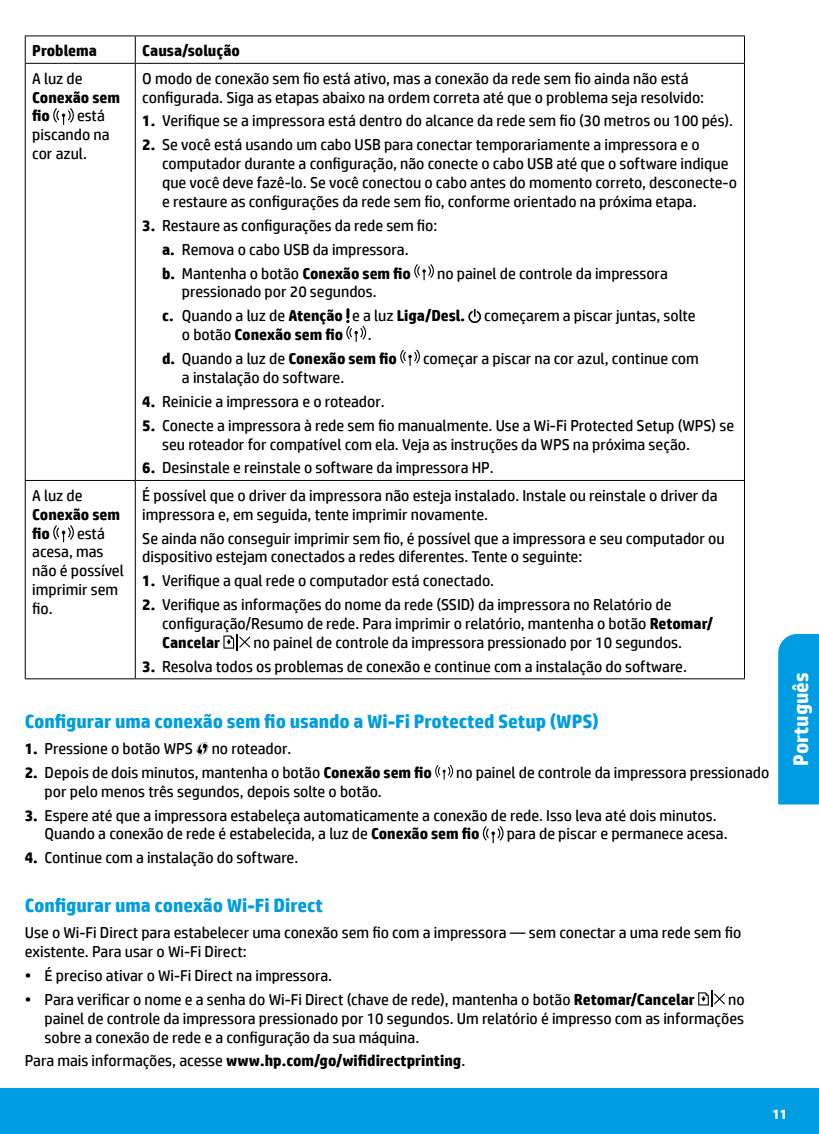
<style>
.page{position:relative;width:819px;height:1134px;background:#fff}
.page>*{position:absolute;margin:0;border:0;box-sizing:border-box;transform-origin:0 0}
.bleed_tab{font:700 21px "HP Simplified";color:#fff}
.subsection_title2{font:700 19.25px "HP Simplified";color:#009ce1}
.table_body1{font:15.75px/18.9px "HP Simplified";color:#000}
.body{font:15.75px/18.9px "HP Simplified";color:#000}
.body-2{font:700 15.75px/18.9px "HP Simplified";color:#000}
.table_body1-2{font:700 15.75px "HP Simplified";color:#000}
.t1{font:700 14px "HP Simplified";color:#fff}
.s1{font-weight:400}
.s2{font-weight:700}
</style>
<div class="page">
<hr style="left:25px;top:64px;width:1px;height:416px;background:#000">
<hr style="left:135px;top:64px;width:1px;height:416px;background:#000">
<hr style="left:744px;top:64px;width:1px;height:416px;background:#000">
<hr style="left:25px;top:480px;width:110px;height:1px;background:#000">
<hr style="left:25px;top:481px;width:1px;height:197px;background:#000">
<hr style="left:135px;top:480px;width:610px;height:1px;background:#000">
<hr style="left:135px;top:481px;width:1px;height:197px;background:#000">
<hr style="left:744px;top:481px;width:1px;height:197px;background:#000">
<hr style="left:25px;top:678px;width:110px;height:1px;background:#000">
<hr style="left:135px;top:678px;width:610px;height:1px;background:#000">
<hr style="left:25px;top:35px;width:110px;height:1px;background:#000">
<svg style="left:25px;top:36px;width:1px;height:27px"></svg>
<hr style="left:135px;top:35px;width:610px;height:1px;background:#000">
<svg style="left:135px;top:36px;width:1px;height:27px"></svg>
<svg style="left:744px;top:36px;width:1px;height:27px"></svg>
<hr style="left:25px;top:63px;width:110px;height:1px;background:#000">
<hr style="left:135px;top:63px;width:610px;height:1px;background:#000">
<svg style="left:53px;top:108px;width:21px;height:15px"></svg>
<svg style="left:414px;top:264px;width:20px;height:14px"></svg>
<div style="left:468px;top:310px;width:13px;height:13px;border:2px solid #000;border-radius:50%"></div>
<svg style="left:473px;top:310px;width:4px;height:6px"></svg>
<svg style="left:346px;top:308px;width:20px;height:32px"></svg>
<svg style="left:400px;top:350px;width:20px;height:14px"></svg>
<svg style="left:53px;top:525px;width:21px;height:15px"></svg>
<svg style="left:223px;top:634px;width:27px;height:16px"></svg>
<svg style="left:698px;top:991px;width:27px;height:16px"></svg>
<svg style="left:196px;top:742px;width:13px;height:14px"></svg>
<svg style="left:435px;top:765px;width:18px;height:13px"></svg>
<svg style="left:483px;top:826px;width:21px;height:15px"></svg>
<div style="left:0;top:1089px;width:819px;height:45px;background:#009ce1"></div>
<div style="left:778px;top:634px;width:41px;height:170px;background:#009ce1"></div>
<p class="table_body1-2" style="left:32px;top:40px;width:66px">Problema</p>
<p class="table_body1-2" style="left:142px;top:40px;width:99px">Causa/solução</p>
<p class="body-2" style="left:32px;top:69px;width:89px"><span class="s1">A luz de<br></span>Conexão sem fio</p>
<p class="table_body1" style="left:142px;top:69px;width:563px">O modo de conexão sem fio está ativo, mas a conexão da rede sem fio ainda não está configurada. Siga as etapas abaixo na ordem correta até que o problema seja resolvido:</p>
<p class="table_body1" style="left:142px;top:111px;width:592px"><span class="s2">1.</span> Verifique se a impressora está dentro do alcance da rede sem fio (30 metros ou 100 pés).</p>
<p class="table_body1" style="left:162px;top:135px;width:576px;text-indent:-20px"><span class="s2">2.</span> Se você está usando um cabo USB para conectar temporariamente a impressora e o computador durante a configuração, não conecte o cabo USB até que o software indique que você deve fazê-lo. Se você conectou o cabo antes do momento correto, desconecte-o e restaure as configurações da rede sem fio, conforme orientado na próxima etapa.</p>
<p class="table_body1" style="left:142px;top:216px;width:297px"><span class="s2">3.</span> Restaure as configurações da rede sem fio:</p>
<p class="table_body1" style="left:162px;top:240px;width:248px"><span class="s2">a.</span> Remova o cabo USB da impressora.</p>
<p class="body-2" style="left:162px;top:264px;width:250px">b. <span class="s1">Mantenha o botão</span> Conexão sem fio</p>
<p class="table_body1" style="left:437px;top:263px;width:232px">no painel de controle da impressora</p>
<p class="table_body1" style="left:182px;top:282px;width:196px">pressionado por 20 segundos.</p>
<p class="table_body1" style="left:182px;top:306px;width:515px;text-indent:-20px"><span class="s2">c.</span> Quando a luz de <span class="s2">Atenção</span> e a luz <span class="s2">Liga/Desl.</span> começarem a piscar juntas, solte o botão <span class="s2">Conexão sem fio</span></p>
<p class="table_body1" style="left:368px;top:325px;width:5px">.</p>
<p class="body-2" style="left:162px;top:349px;width:236px">d. <span class="s1">Quando a luz de</span> Conexão sem fio</p>
<p class="table_body1" style="left:423px;top:349px;width:277px">começar a piscar na cor azul, continue com</p>
<p class="table_body1" style="left:182px;top:368px;width:164px">a instalação do software.</p>
<p class="table_body1" style="left:142px;top:392px;width:244px"><span class="s2">4.</span> Reinicie a impressora e o roteador.</p>
<p class="table_body1" style="left:162px;top:416px;width:574px;text-indent:-20px"><span class="s2">5.</span> Conecte a impressora à rede sem fio manualmente. Use a Wi-Fi Protected Setup (WPS) se seu roteador for compatível com ela. Veja as instruções da WPS na próxima seção.</p>
<p class="table_body1" style="left:142px;top:458px;width:353px"><span class="s2">6.</span> Desinstale e reinstale o software da impressora HP.</p>
<p class="body" style="left:32px;top:106px;width:79px;text-indent:45px">está piscando na cor azul.</p>
<p class="body-2" style="left:32px;top:486px;width:89px"><span class="s1">A luz de<br></span>Conexão sem fio</p>
<p class="body" style="left:32px;top:523px;width:93px;text-indent:45px">está acesa, mas não é possível imprimir sem fio.</p>
<p class="body" style="left:142px;top:486px;width:577px">É possível que o driver da impressora não esteja instalado. Instale ou reinstale o driver da impressora e, em seguida, tente imprimir novamente.</p>
<p class="body" style="left:142px;top:528px;width:584px">Se ainda não conseguir imprimir sem fio, é possível que a impressora e seu computador ou dispositivo estejam conectados a redes diferentes. Tente o seguinte:</p>
<p class="table_body1" style="left:142px;top:571px;width:353px"><span class="s2">1.</span> Verifique a qual rede o computador está conectado.</p>
<p class="table_body1" style="left:162px;top:595px;width:552px;text-indent:-20px"><span class="s2">2.</span> Verifique as informações do nome da rede (SSID) da impressora no Relatório de configuração/Resumo de rede. Para imprimir o relatório, mantenha o botão <span class="s2">Retomar/<br>Cancelar</span></p>
<p class="table_body1" style="left:254px;top:633px;width:430px">no painel de controle da impressora pressionado por 10 segundos.</p>
<p class="table_body1" style="left:142px;top:657px;width:546px"><span class="s2">3.</span> Resolva todos os problemas de conexão e continue com a instalação do software.</p>
<p class="subsection_title2" style="left:25px;top:708px;width:576px">Configurar uma conexão sem fio usando a Wi-Fi Protected Setup (WPS)</p>
<p class="table_body1" style="left:25px;top:739px;width:268px"><span class="s2">1.</span> Pressione o botão WPS no roteador.</p>
<p class="table_body1" style="left:25px;top:763px;width:409px"><span class="s2">2.</span> Depois de dois minutos, mantenha o botão <span class="s2">Conexão sem fio</span></p>
<p class="table_body1" style="left:456px;top:763px;width:315px">no painel de controle da impressora pressionado</p>
<p class="table_body1" style="left:45px;top:782px;width:339px">por pelo menos três segundos, depois solte o botão.</p>
<p class="table_body1" style="left:45px;top:805px;width:674px;text-indent:-20px"><span class="s2">3.</span> Espere até que a impressora estabeleça automaticamente a conexão de rede. Isso leva até dois minutos.<br>Quando a conexão de rede é estabelecida, a luz de <span class="s2">Conexão sem fio</span></p>
<p class="table_body1" style="left:507px;top:824px;width:222px">para de piscar e permanece acesa.</p>
<p class="table_body1" style="left:25px;top:848px;width:275px"><span class="s2">4.</span> Continue com a instalação do software.</p>
<p class="subsection_title2" style="left:25px;top:893px;width:300px">Configurar uma conexão Wi-Fi Direct</p>
<p class="body" style="left:25px;top:923px;width:718px">Use o Wi-Fi Direct para estabelecer uma conexão sem fio com a impressora — sem conectar a uma rede sem fio existente. Para usar o Wi-Fi Direct:</p>
<p class="table_body1" style="left:25px;top:966px;width:309px">• É preciso ativar o Wi-Fi Direct na impressora.</p>
<p class="table_body1" style="left:25px;top:990px;width:672px">• Para verificar o nome e a senha do Wi-Fi Direct (chave de rede), mantenha o botão <span class="s2">Retomar/Cancelar</span></p>
<p class="table_body1" style="left:45px;top:990px;width:702px;text-align:justify;text-indent:684px">no painel de controle da impressora pressionado por 10 segundos. Um relatório é impresso com as informações sobre a conexão de rede e a configuração da sua máquina.</p>
<p class="body-2" style="left:25px;top:1052px;width:442px"><span class="s1">Para mais informações, acesse</span> www.hp.com/go/wifidirectprinting<span class="s1">.</span></p>
<p class="bleed_tab" style="left:787px;top:766px;width:95px;rotate:-90deg">Português</p>
<p class="t1" style="left:772px;top:1105px;width:17px">11</p>
</div>
